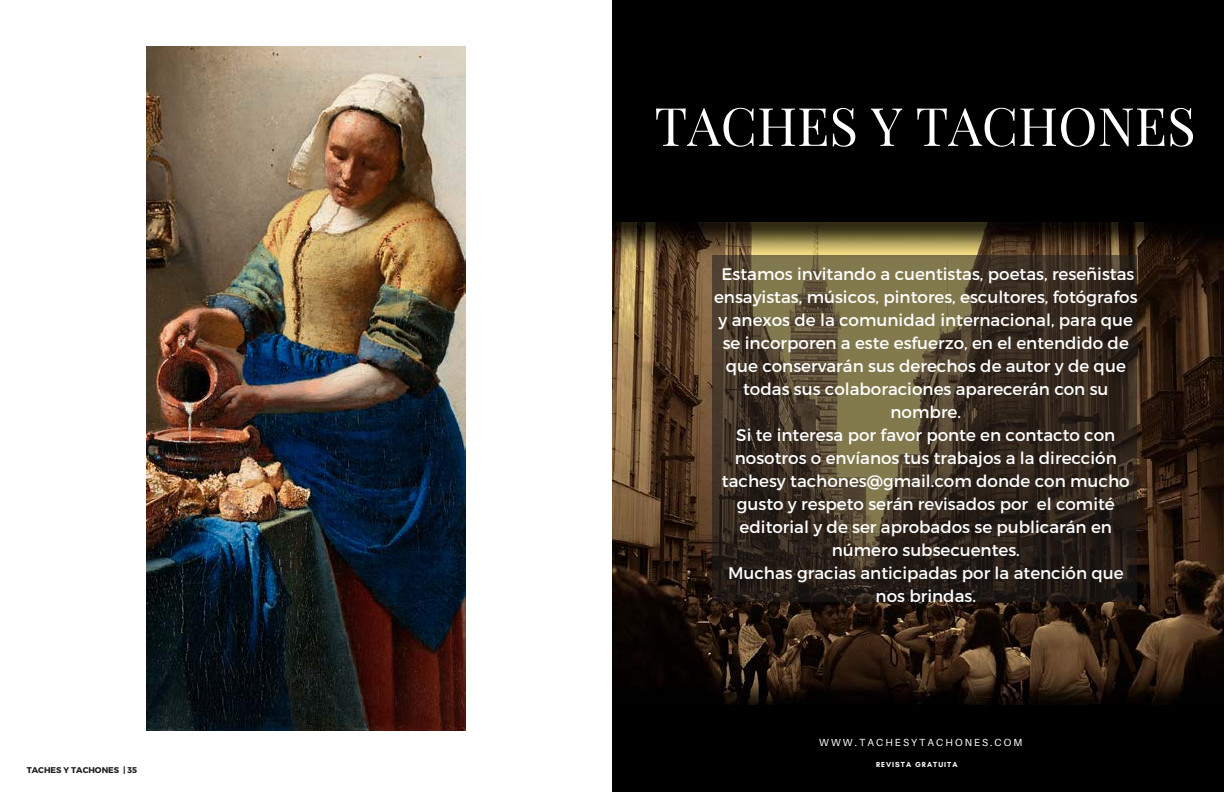
<style>
.page{position:relative;width:1224px;height:792px;background:#fff}
.page>*{position:absolute;margin:0;border:0;box-sizing:border-box;transform-origin:0 0}
.t1{font:52.9px "Playfair Display";color:#fff}
.t2{font:16.8px/23px "Montserrat";color:#fff;text-align:center}
.t3{font:10.3px "Aileron";letter-spacing:.2em;color:#fff}
.t4{font:700 8.3px "Montserrat";color:#1c1c1c}
.t5{font:700 7.4px "Glacial Indifference";letter-spacing:.14em;color:#fff}
</style>
<div class="page">
<img style="left:147px;top:46px;width:318px;height:684px">
<div style="left:612px;top:0;width:612px;height:792px;background:#000"></div>
<img style="left:612px;top:222px;width:612px;height:482px">
<svg style="left:712px;top:255px;width:425px;height:347px;background:#433928"></svg>
<p class="t4" style="left:27px;top:765px;width:112px">TACHES Y TACHONES | 35</p>
<h1 class="t1" style="left:654px;top:85px;width:543px">TACHES Y TACHONES</h1>
<p class="t2" style="left:714px;top:262px;width:425px">Estamos invitando a cuentistas, poetas, reseñistas ensayistas, músicos, pintores, escultores, fotógrafos y anexos de la comunidad internacional, para que se incorporen a este esfuerzo, en el entendido de que conservarán sus derechos de autor y de que todas sus colaboraciones aparecerán con su nombre.<br>Si te interesa por favor ponte en contacto con nosotros o envíanos tus trabajos a la dirección tachesy tachones@gmail.com donde con mucho gusto y respeto serán revisados por el comité editorial y de ser aprobados se publicarán en número subsecuentes.<br>Muchas gracias anticipadas por la atención que nos brindas.</p>
<p class="t3" style="left:819px;top:737px;width:205px">WWW.TACHESYTACHONES.COM</p>
<p class="t5" style="left:876px;top:759px;width:83px">REVISTA GRATUITA</p>
</div>
